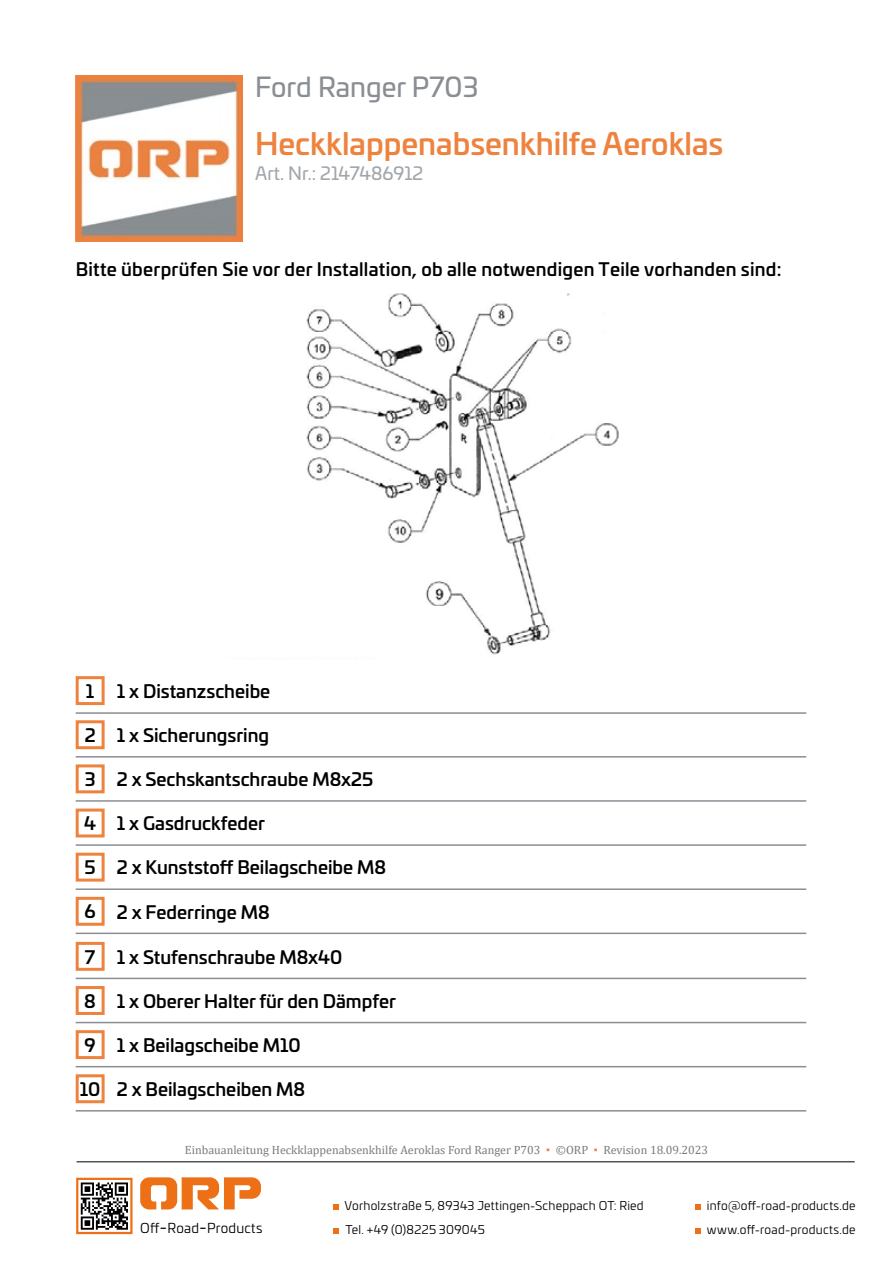
<style>
.page{position:relative;width:893px;height:1263px;background:#fff}
.page>*{position:absolute;margin:0;border:0;box-sizing:border-box;transform-origin:0 0}
.t1{font:500 30px "Univia Pro";color:#ed833f}
.t2{font:27px "Univia Pro";color:#898e93}
.t3{font:500 18px "Univia Pro";color:#000}
.t4{font:18px "Univia Pro";color:#a3a7ab}
.t5{font:13.5px "Univia Pro";letter-spacing:.015em;color:#000}
.t6{font:12px "Univia Pro";letter-spacing:.02em;color:#000}
.t7{font:12px "Cambria";color:#7c7b7b}
.s1{color:#ed833f}
.s2{font-size:18px}
</style>
<div class="page">
<img style="left:76px;top:75px;width:166px;height:167px">
<hr style="left:77px;top:1161px;width:778px;height:1px;background:#000">
<svg style="left:140px;top:1177px;width:121px;height:32px"></svg>
<div style="left:76px;top:1178px;width:57px;height:56px;border:2px solid #ed7016"></div>
<svg style="left:81px;top:1182px;width:47px;height:48px"></svg>
<svg style="left:333px;top:1204px;width:5px;height:5px"></svg>
<svg style="left:695px;top:1204px;width:5px;height:5px"></svg>
<svg style="left:333px;top:1228px;width:5px;height:6px"></svg>
<svg style="left:695px;top:1228px;width:5px;height:6px"></svg>
<img style="left:306px;top:293px;width:313px;height:362px">
<div style="left:76px;top:676px;width:29px;height:29px;border:3px solid #ed833f"></div>
<div style="left:76px;top:720px;width:29px;height:29px;border:3px solid #ed833f"></div>
<div style="left:76px;top:764px;width:29px;height:29px;border:3px solid #ed833f"></div>
<div style="left:76px;top:808px;width:29px;height:29px;border:3px solid #ed833f"></div>
<div style="left:76px;top:853px;width:29px;height:29px;border:3px solid #ed833f"></div>
<div style="left:76px;top:897px;width:29px;height:29px;border:3px solid #ed833f"></div>
<hr style="left:76px;top:712px;width:730px;height:2px;background:#898e93">
<hr style="left:76px;top:756px;width:730px;height:1px;background:#898e93">
<hr style="left:76px;top:800px;width:730px;height:2px;background:#898e93">
<hr style="left:76px;top:844px;width:730px;height:2px;background:#898e93">
<hr style="left:76px;top:888px;width:730px;height:2px;background:#898e93">
<hr style="left:76px;top:932px;width:730px;height:2px;background:#898e93">
<div style="left:76px;top:942px;width:29px;height:29px;border:3px solid #ed833f"></div>
<div style="left:76px;top:986px;width:29px;height:29px;border:3px solid #ed833f"></div>
<div style="left:76px;top:1030px;width:29px;height:29px;border:3px solid #ed833f"></div>
<div style="left:76px;top:1074px;width:29px;height:29px;border:3px solid #ed833f"></div>
<hr style="left:76px;top:978px;width:730px;height:1px;background:#898e93">
<hr style="left:76px;top:1022px;width:730px;height:1px;background:#898e93">
<hr style="left:76px;top:1066px;width:730px;height:1px;background:#898e93">
<hr style="left:76px;top:1110px;width:730px;height:1px;background:#898e93">
<h2 class="t2" style="left:255px;top:67px;width:225px">Ford Ranger P703</h2>
<h1 class="t1" style="left:255px;top:120px;width:470px">Heckklappenabsenkhilfe Aeroklas</h1>
<p class="t4" style="left:255px;top:159px;width:170px">Art. Nr.: 2147486912</p>
<p class="t3" style="left:76px;top:255px;width:707px">Bitte überprüfen Sie vor der Installation, ob alle notwendigen Teile vorhanden sind:</p>
<p class="t3" style="left:86px;top:677px;width:10px">1</p>
<p class="t3" style="left:85px;top:721px;width:12px">2</p>
<p class="t3" style="left:85px;top:765px;width:12px">3</p>
<p class="t3" style="left:84px;top:809px;width:13px">4</p>
<p class="t3" style="left:85px;top:854px;width:13px">5</p>
<p class="t3" style="left:85px;top:898px;width:13px">6</p>
<p class="t3" style="left:85px;top:943px;width:12px">7</p>
<p class="t3" style="left:84px;top:987px;width:13px">8</p>
<p class="t3" style="left:85px;top:1031px;width:13px">9</p>
<p class="t3" style="left:80px;top:1075px;width:22px">10</p>
<p class="t3" style="left:117px;top:677px;width:155px">1 x Distanzscheibe</p>
<p class="t3" style="left:117px;top:721px;width:154px">1 x Sicherungsring</p>
<p class="t3" style="left:117px;top:765px;width:258px">2 x Sechskantschraube M8x25</p>
<p class="t3" style="left:117px;top:810px;width:150px">1 x Gasdruckfeder</p>
<p class="t3" style="left:117px;top:854px;width:271px">2 x Kunststoff Beilagscheibe M8</p>
<p class="t3" style="left:117px;top:898px;width:154px">2 x Federringe M8</p>
<p class="t3" style="left:117px;top:943px;width:227px">1 x Stufenschraube M8x40</p>
<p class="t3" style="left:117px;top:987px;width:281px">1 x Oberer Halter für den Dämpfer</p>
<p class="t3" style="left:117px;top:1031px;width:185px">1 x Beilagscheibe M10</p>
<p class="t3" style="left:117px;top:1075px;width:190px">2 x Beilagscheiben M8</p>
<p class="t7" style="left:185px;top:1143px;width:525px">Einbauanleitung Heckklappenabsenkhilfe Aeroklas Ford Ranger P703 <span class="s1">▪</span> ©ORP <span class="s1">▪</span> Revision 18.09.2023</p>
<p class="t6" style="left:344px;top:1196px;width:301px">Vorholzstraße 5, 89343 Jettingen-Scheppach OT: Ried</p>
<p class="t5" style="left:140px;top:1219px;width:124px">Off<span class="s2">-</span>Road<span class="s2">-</span>Products</p>
<p class="t6" style="left:346px;top:1220px;width:141px">Tel. +49 (0)8225 309045</p>
<p class="t6" style="left:707px;top:1196px;width:150px">info@off-road-products.de</p>
<p class="t6" style="left:707px;top:1220px;width:150px">www.off-road-products.de</p>
</div>
